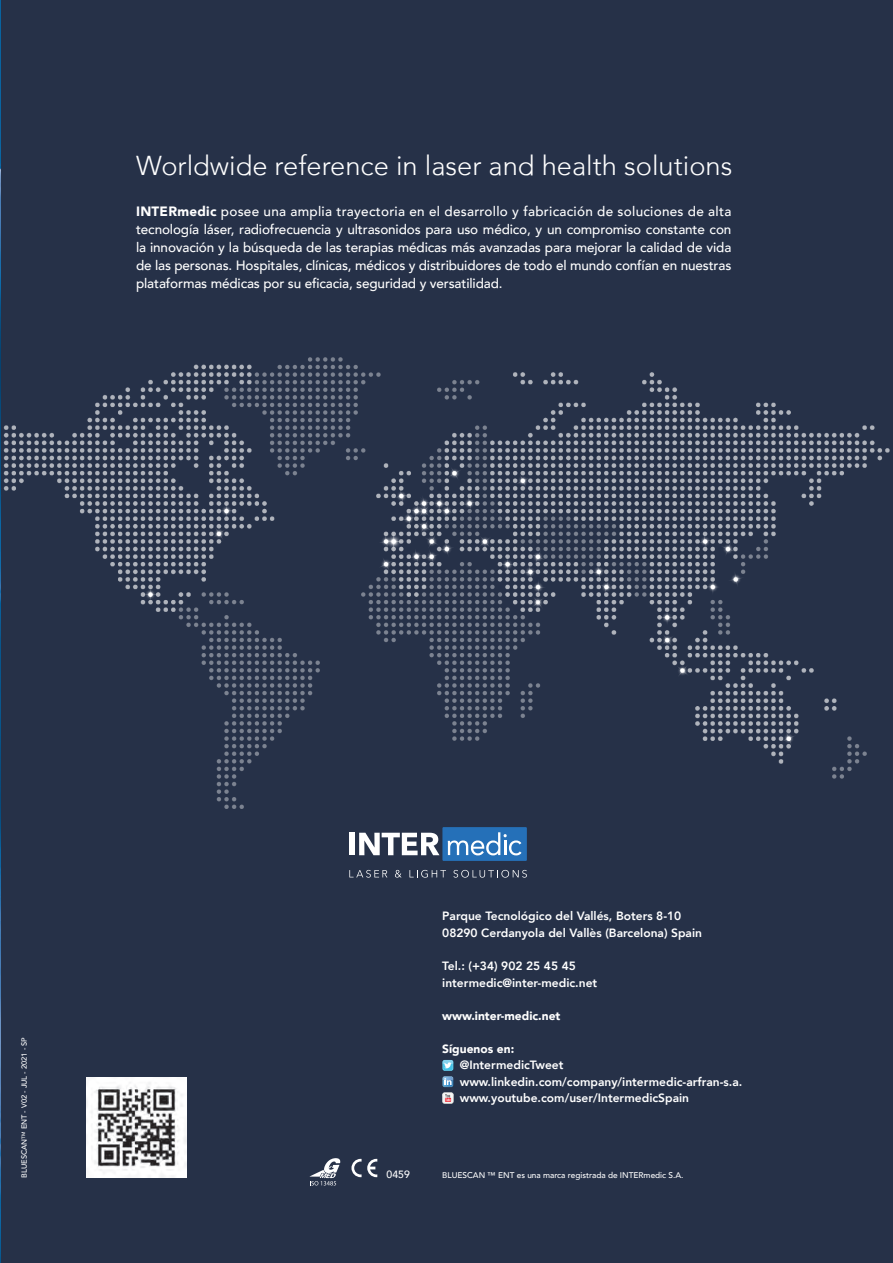
<style>
.page{position:relative;width:893px;height:1263px;background:#263148}
.page>*{position:absolute;margin:0;border:0;box-sizing:border-box;transform-origin:0 0}
.t1{font:300 27.3px "Avenir";color:#fff}
.t2{font:500 13.5px/18px "Avenir";letter-spacing:-.01em;color:#fff;text-align:justify}
.t3{font:800 12px/16.5px "Avenir";color:#fff}
.t4{font:900 12px "Avenir";color:#fff}
.t5{font:500 10.5px "Avenir";color:#fff}
.t6{font:500 8.25px "Avenir";color:#fff}
.t7{font:500 7.5px "Avenir";color:#fff}
.s1{font-weight:900}
</style>
<div class="page">
<svg style="left:351px;top:1159px;width:26px;height:18px"></svg>
<img style="left:86px;top:1078px;width:100px;height:100px">
<img style="left:3px;top:357px;width:887px;height:452px">
<svg style="left:310px;top:1158px;width:30px;height:27px"></svg>
<svg style="left:442px;top:1060px;width:11px;height:10px"></svg>
<svg style="left:442px;top:1076px;width:12px;height:28px"></svg>
<div style="left:442px;top:827px;width:85px;height:34px;background:#2570b8"></div>
<div style="left:349px;top:833px;width:6px;height:22px;background:#fff"></div>
<svg style="left:359px;top:833px;width:80px;height:22px"></svg>
<svg style="left:448px;top:832px;width:73px;height:23px"></svg>
<svg style="left:349px;top:870px;width:38px;height:8px"></svg>
<svg style="left:395px;top:870px;width:7px;height:7px"></svg>
<svg style="left:409px;top:870px;width:37px;height:8px"></svg>
<svg style="left:453px;top:870px;width:74px;height:8px"></svg>
<img style="left:0;top:0;width:1px;height:1263px">
<h1 class="t1" style="left:136px;top:150px;width:598px">Worldwide reference in laser and health solutions</h1>
<p class="t2" style="left:136px;top:203px;width:597px"><span class="s1">INTERmedic</span> posee una amplia trayectoria en el desarrollo y fabricación de soluciones de alta tecnología láser, radiofrecuencia y ultrasonidos para uso médico, y un compromiso constante con la innovación y la búsqueda de las terapias médicas más avanzadas para mejorar la calidad de vida de las personas. Hospitales, clínicas, médicos y distribuidores de todo el mundo confían en nuestras plataformas médicas por su eficacia, seguridad y versatilidad.</p>
<p class="t7" style="left:20px;top:1178px;width:142px;rotate:-90deg">BLUESCAN<sup>TM</sup> ENT - V02 - JUL - 2021 - SP</p>
<p class="t5" style="left:387px;top:1168px;width:25px">0459</p>
<p class="t3" style="left:442px;top:908px;width:261px">Parque Tecnológico del Vallés, Boters 8-10<br>08290 Cerdanyola del Vallès (Barcelona) Spain</p>
<p class="t3" style="left:442px;top:957px;width:157px">Tel.: (+34) 902 25 45 45 intermedic@inter-medic.net</p>
<p class="t4" style="left:442px;top:1005px;width:120px">www.inter-medic.net</p>
<p class="t4" style="left:442px;top:1038px;width:73px">Síguenos en:</p>
<p class="t3" style="left:460px;top:1056px;width:284px">@IntermedicTweet www.linkedin.com/company/intermedic-arfran-s.a. www.youtube.com/user/IntermedicSpain</p>
<p class="t6" style="left:442px;top:1170px;width:243px">BLUESCAN ™ ENT es una marca registrada de INTERmedic S.A.</p>
</div>
